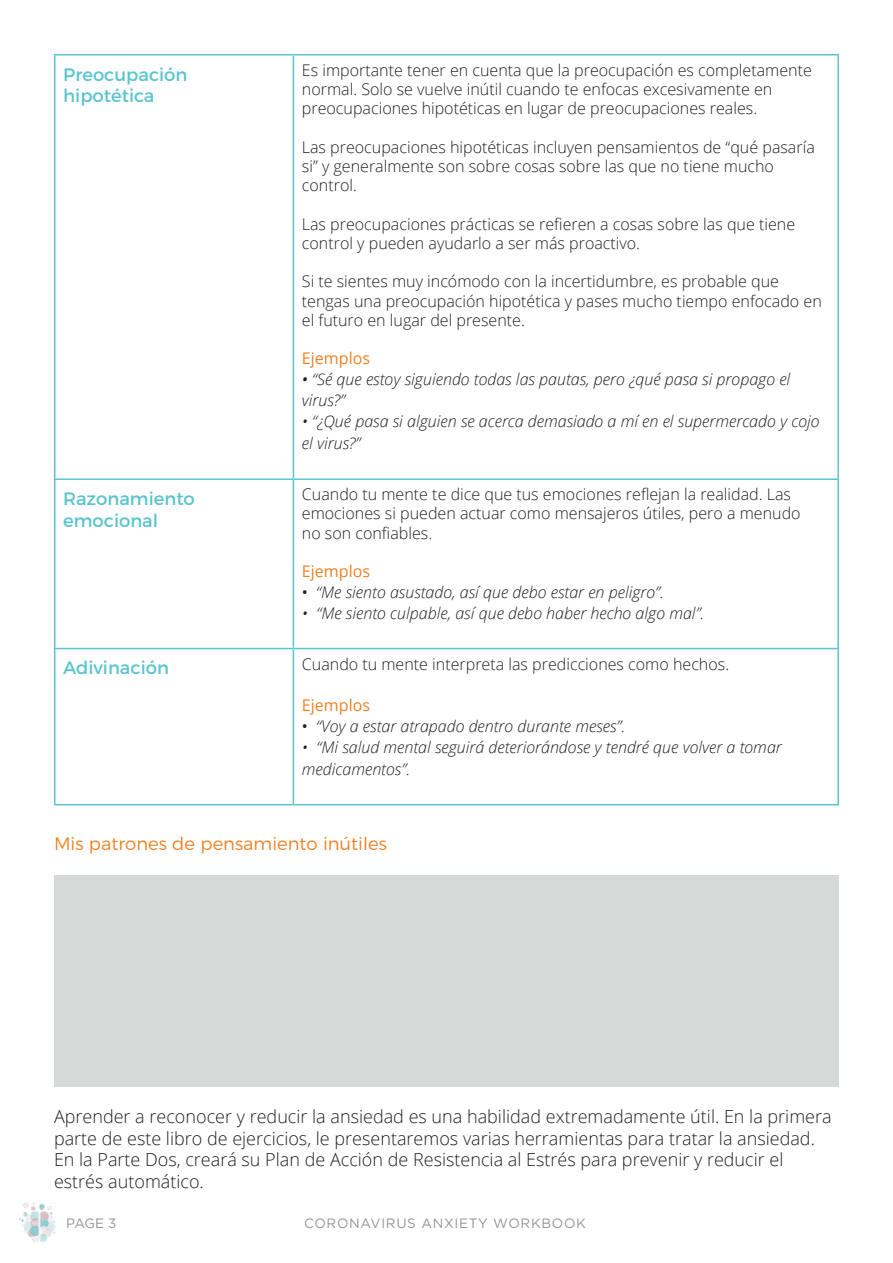
<style>
.page{position:relative;width:893px;height:1263px;background:#fff}
.page>*{position:absolute;margin:0;border:0;box-sizing:border-box;transform-origin:0 0}
.t1{font:300 18px/21.6px "Open Sans";color:#231f20}
.t2{font:18px "Montserrat";color:#5ac4cf}
.t3{font:300 18px "Montserrat";color:#f08122}
.t4{font:300 16.05px/19.2px "Open Sans";color:#231f20}
.t5{font:italic 300 16.05px/21.6px "Open Sans";color:#231f20}
.t6{font:16.05px "Open Sans";color:#f08122}
.t7{font:13.5px "Gotham";letter-spacing:.05em;color:#939598}
.s1{font-weight:400}
.s2{font-weight:400;font-style:normal}
</style>
<div class="page">
<img style="left:19px;top:1202px;width:37px;height:41px">
<hr style="left:54px;top:54px;width:239px;height:2px;background:#5ac4cf">
<hr style="left:54px;top:55px;width:2px;height:423px;background:#5ac4cf">
<hr style="left:293px;top:54px;width:546px;height:2px;background:#5ac4cf">
<hr style="left:293px;top:55px;width:1px;height:423px;background:#5ac4cf">
<hr style="left:837px;top:55px;width:2px;height:423px;background:#5ac4cf">
<hr style="left:54px;top:478px;width:239px;height:2px;background:#5ac4cf">
<hr style="left:54px;top:480px;width:2px;height:168px;background:#5ac4cf">
<hr style="left:293px;top:478px;width:546px;height:2px;background:#5ac4cf">
<hr style="left:293px;top:480px;width:1px;height:168px;background:#5ac4cf">
<hr style="left:837px;top:480px;width:2px;height:168px;background:#5ac4cf">
<hr style="left:54px;top:648px;width:239px;height:1px;background:#5ac4cf">
<hr style="left:54px;top:649px;width:2px;height:155px;background:#5ac4cf">
<hr style="left:293px;top:648px;width:546px;height:1px;background:#5ac4cf">
<hr style="left:293px;top:649px;width:1px;height:155px;background:#5ac4cf">
<hr style="left:837px;top:649px;width:2px;height:155px;background:#5ac4cf">
<hr style="left:54px;top:804px;width:239px;height:1px;background:#5ac4cf">
<hr style="left:293px;top:804px;width:546px;height:1px;background:#5ac4cf">
<div style="left:54px;top:875px;width:785px;height:211px;background:#d7d9d9"></div>
<p class="t2" style="left:63px;top:60px;width:126px">Preocupación</p>
<p class="t2" style="left:63px;top:81px;width:93px">hipotética</p>
<p class="t2" style="left:63px;top:484px;width:133px">Razonamiento</p>
<p class="t2" style="left:63px;top:506px;width:96px">emocional</p>
<p class="t4" style="left:302px;top:60px;width:511px">Es importante tener en cuenta que la preocupación es completamente normal. Solo se vuelve inútil cuando te enfocas excesivamente en preocupaciones hipotéticas en lugar de preocupaciones reales.</p>
<p class="t4" style="left:302px;top:137px;width:514px">Las preocupaciones hipotéticas incluyen pensamientos de “qué pasaría si” y generalmente son sobre cosas sobre las que no tiene mucho control.</p>
<p class="t4" style="left:302px;top:214px;width:495px">Las preocupaciones prácticas se refieren a cosas sobre las que tiene control y pueden ayudarlo a ser más proactivo.</p>
<p class="t4" style="left:302px;top:272px;width:521px">Si te sientes muy incómodo con la incertidumbre, es probable que tengas una preocupación hipotética y pases mucho tiempo enfocado en el futuro en lugar del presente.</p>
<p class="t6" style="left:302px;top:348px;width:70px">Ejemplos</p>
<p class="t5" style="left:302px;top:369px;width:490px;line-height:21px"><span class="s1">•</span> “Sé que estoy siguiendo todas las pautas, pero ¿qué pasa si propago el virus?”</p>
<p class="t5" style="left:302px;top:410px;width:519px">• “¿Qué pasa si alguien se acerca demasiado a mí en el supermercado y cojo el virus?”</p>
<p class="t4" style="left:302px;top:484px;width:500px">Cuando tu mente te dice que tus emociones reflejan la realidad. Las emociones si pueden actuar como mensajeros útiles, pero a menudo</p>
<p class="t4" style="left:302px;top:523px;width:132px">no son confiables.</p>
<p class="t6" style="left:302px;top:560px;width:70px">Ejemplos</p>
<p class="t5" style="left:302px;top:581px;width:364px"><span class="s2">•</span> “Me siento asustado, así que debo estar en peligro”.</p>
<p class="t5" style="left:302px;top:602px;width:404px">• “Me siento culpable, así que debo haber hecho algo mal”.</p>
<p class="t2" style="left:63px;top:654px;width:107px">Adivinación</p>
<p class="t4" style="left:302px;top:654px;width:429px">Cuando tu mente interpreta las predicciones como hechos.</p>
<p class="t6" style="left:302px;top:694px;width:70px">Ejemplos</p>
<p class="t5" style="left:302px;top:715px;width:325px"><span class="s2">•</span> “Voy a estar atrapado dentro durante meses”.</p>
<p class="t5" style="left:302px;top:736px;width:481px">• “Mi salud mental seguirá deteriorándose y tendré que volver a tomar medicamentos”.</p>
<p class="t3" style="left:54px;top:830px;width:334px">Mis patrones de pensamiento inútiles</p>
<p class="t1" style="left:54px;top:1105px;width:779px">Aprender a reconocer y reducir la ansiedad es una habilidad extremadamente útil. En la primera parte de este libro de ejercicios, le presentaremos varias herramientas para tratar la ansiedad.</p>
<p class="t1" style="left:54px;top:1148px;width:731px">En la Parte Dos, creará su Plan de Acción de Resistencia al Estrés para prevenir y reducir el</p>
<p class="t1" style="left:54px;top:1170px;width:151px">estrés automático.</p>
<p class="t7" style="left:66px;top:1214px;width:52px">PAGE 3</p>
<p class="t7" style="left:304px;top:1214px;width:283px">CORONAVIRUS ANXIETY WORKBOOK</p>
</div>
